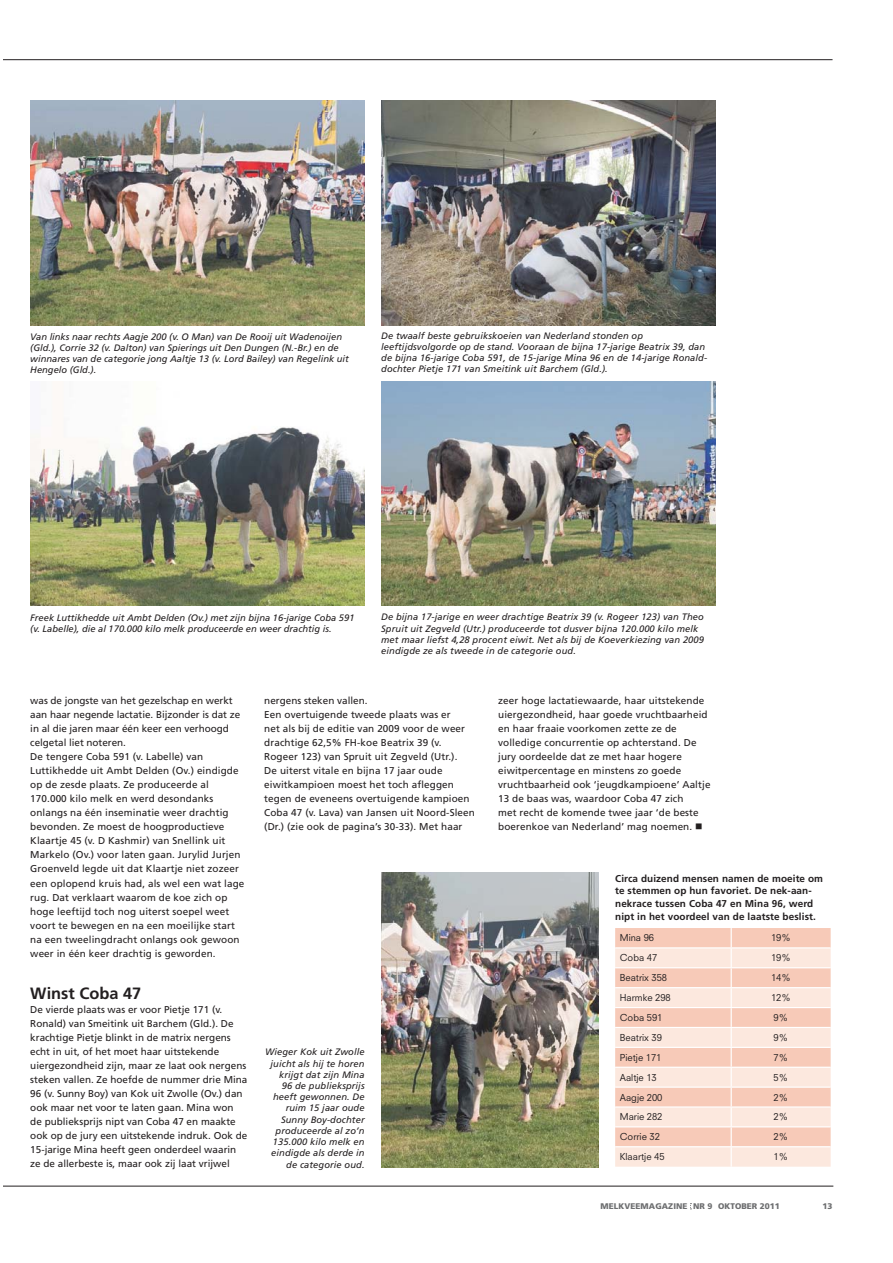
<style>
.page{position:relative;width:893px;height:1263px;background:#fff}
.page>*{position:absolute;margin:0;border:0;box-sizing:border-box;transform-origin:0 0}
.t1{font:700 16.35px "Frutiger LT Std";color:#231f20}
.t2{font:9.9px/14.1px "Frutiger LT Std";letter-spacing:.01em;color:#231f20}
.t3{font:700 9.9px/12.9px "Frutiger LT Std";letter-spacing:.01em;color:#231f20}
.t4{font:italic 9.3px/11.2px "Frutiger LT Std";letter-spacing:.01em;color:#231f20}
.t5{font:9.3px "Neuzeit SLT Std";color:#231f20}
.t6{font:900 8.25px "Frutiger LT Std";letter-spacing:.01em;color:#6d6e70}
</style>
<div class="page">
<hr style="left:4px;top:59px;width:828px;height:1px;background:#231f20">
<hr style="left:4px;top:1186px;width:829px;height:1px;background:#231f20">
<img style="left:30px;top:101px;width:335px;height:224px">
<img style="left:381px;top:101px;width:334px;height:224px">
<img style="left:381px;top:872px;width:217px;height:295px">
<img style="left:30px;top:426px;width:335px;height:180px">
<img style="left:381px;top:381px;width:334px;height:225px">
<div style="left:615px;top:928px;width:216px;height:19px;background:#f7cab8"></div>
<svg style="left:615px;top:949px;width:216px;height:218px;background:#f9dbcd"></svg>
<hr style="left:615px;top:967px;width:216px;height:1px;background:#fff">
<hr style="left:615px;top:987px;width:216px;height:1px;background:#fff">
<hr style="left:615px;top:1007px;width:216px;height:1px;background:#fff">
<hr style="left:615px;top:1027px;width:216px;height:1px;background:#fff">
<hr style="left:615px;top:1047px;width:216px;height:1px;background:#fff">
<hr style="left:615px;top:1067px;width:216px;height:1px;background:#fff">
<hr style="left:615px;top:1087px;width:216px;height:1px;background:#fff">
<hr style="left:615px;top:1106px;width:216px;height:2px;background:#fff">
<hr style="left:615px;top:1126px;width:216px;height:1px;background:#fff">
<svg style="left:730px;top:928px;width:2px;height:218px"></svg>
<hr style="left:615px;top:1146px;width:216px;height:1px;background:#fff">
<hr style="left:730px;top:1147px;width:2px;height:20px;background:#fff">
<p class="t4" style="left:30px;top:331px;width:320px">Van links naar rechts Aagje 200 (v. O Man) van De Rooij uit Wadenoijen (Gld.), Corrie 32 (v. Dalton) van Spierings uit Den Dungen (N.-Br.) en de winnares van de categorie jong Aaltje 13 (v. Lord Bailey) van Regelink uit Hengelo (Gld.).</p>
<p class="t4" style="left:381px;top:330px;width:327px">De twaalf beste gebruikskoeien van Nederland stonden op leeftijdsvolgorde op de stand. Vooraan de bijna 17-jarige Beatrix 39, dan de bijna 16-jarige Coba 591, de 15-jarige Mina 96 en de 14-jarige Ronald&shy;dochter Pietje 171 van Smeitink uit Barchem (Gld.).</p>
<p class="t4" style="left:30px;top:613px;width:326px">Freek Luttikhedde uit Ambt Delden (Ov.) met zijn bijna 16-jarige Coba 591 (v. Labelle), die al 170.000 kilo melk produceerde en weer drachtig is.</p>
<p class="t4" style="left:381px;top:612px;width:324px">De bijna 17-jarige en weer drachtige Beatrix 39 (v. Rogeer 123) van Theo Spruit uit Zegveld (Utr.) produceerde tot dusver bijna 120.000 kilo melk met maar liefst 4,28 procent eiwit. Net als bij de Koeverkiezing van 2009 eindigde ze als tweede in de categorie oud.</p>
<p class="t2" style="left:30px;top:694px;width:216px">was de jongste van het gezelschap en werkt aan haar negende lactatie. Bijzonder is dat ze in al die jaren maar één keer een verhoogd celgetal liet noteren.<br>De tengere Coba 591 (v. Labelle) van Luttikhedde uit Ambt Delden (Ov.) eindigde op de zesde plaats. Ze produceerde al 170.000 kilo melk en werd desondanks onlangs na één inseminatie weer drachtig bevonden. Ze moest de hoogproductieve Klaartje 45 (v. D Kashmir) van Snellink uit Markelo (Ov.) voor laten gaan. Jurylid Jurjen Groenveld legde uit dat Klaartje niet zozeer een oplopend kruis had, als wel een wat lage rug. Dat verklaart waarom de koe zich op hoge leeftijd toch nog uiterst soepel weet voort te bewegen en na een moeilijke start na een tweelingdracht onlangs ook gewoon weer in één keer drachtig is geworden.</p>
<h1 class="t1" style="left:30px;top:986px;width:112px">Winst Coba 47</h1>
<p class="t2" style="left:30px;top:1003px;width:219px">De vierde plaats was er voor Pietje 171 (v.<br>Ronald) van Smeitink uit Barchem (Gld.). De krachtige Pietje blinkt in de matrix nergens echt in uit, of het moet haar uitstekende uiergezondheid zijn, maar ze laat ook nergens steken vallen. Ze hoefde de nummer drie Mina 96 (v. Sunny Boy) van Kok uit Zwolle (Ov.) dan ook maar net voor te laten gaan. Mina won de publieksprijs nipt van Coba 47 en maakte ook op de jury een uitstekende indruk. Ook de 15-jarige Mina heeft geen onderdeel waarin ze de allerbeste is, maar ook zij laat vrijwel</p>
<p class="t2" style="left:264px;top:694px;width:212px">nergens steken vallen.<br>Een overtuigende tweede plaats was er<br>net als bij de editie van 2009 voor de weer drachtige 62,5% FH-koe Beatrix 39 (v.<br>Rogeer 123) van Spruit uit Zegveld (Utr.).<br>De uiterst vitale en bijna 17 jaar oude eiwitkampioen moest het toch afleggen tegen de eveneens overtuigende kampioen Coba 47 (v. Lava) van Jansen uit Noord-Sleen (Dr.) (zie ook de pagina’s 30-33). Met haar</p>
<p class="t4" style="left:265px;top:1047px;width:101px;text-align:right">Wieger Kok uit Zwolle juicht als hij te horen krijgt dat zijn Mina<br>96 de publieksprijs heeft gewonnen. De ruim 15 jaar oude<br>Sunny Boy-dochter produceerde al zo’n<br>135.000 kilo melk en eindigde als derde in de categorie oud.</p>
<p class="t2" style="left:498px;top:694px;width:214px">zeer hoge lactatiewaarde, haar uitstekende uiergezondheid, haar goede vruchtbaarheid en haar fraaie voorkomen zette ze de volledige concurrentie op achterstand. De jury oordeelde dat ze met haar hogere eiwitpercentage en minstens zo goede vruchtbaarheid ook ‘jeugdkampioene’ Aaltje 13 de baas was, waardoor Coba 47 zich<br>met recht de komende twee jaar ‘de beste boerenkoe van Nederland’ mag noemen. ■</p>
<p class="t3" style="left:615px;top:872px;width:209px">Circa duizend mensen namen de moeite om te stemmen op hun favoriet. De nek-aan&shy;nekrace tussen Coba 47 en Mina 96, werd nipt in het voordeel van de laatste beslist.</p>
<p class="t5" style="left:620px;top:934px;width:36px">Mina 96</p>
<p class="t5" style="left:771px;top:934px;width:21px">19%</p>
<p class="t5" style="left:620px;top:954px;width:39px">Coba 47</p>
<p class="t5" style="left:771px;top:954px;width:21px">19%</p>
<p class="t5" style="left:620px;top:974px;width:49px">Beatrix 358</p>
<p class="t5" style="left:771px;top:974px;width:21px">14%</p>
<p class="t5" style="left:620px;top:994px;width:52px">Harmke 298</p>
<p class="t5" style="left:771px;top:994px;width:21px">12%</p>
<p class="t5" style="left:620px;top:1014px;width:44px">Coba 591</p>
<p class="t5" style="left:774px;top:1014px;width:16px">9%</p>
<p class="t5" style="left:620px;top:1034px;width:44px">Beatrix 39</p>
<p class="t5" style="left:774px;top:1034px;width:16px">9%</p>
<p class="t5" style="left:620px;top:1054px;width:43px">Pietje 171</p>
<p class="t5" style="left:774px;top:1054px;width:16px">7%</p>
<p class="t5" style="left:620px;top:1073px;width:38px">Aaltje 13</p>
<p class="t5" style="left:774px;top:1073px;width:16px">5%</p>
<p class="t5" style="left:620px;top:1093px;width:44px">Aagje 200</p>
<p class="t5" style="left:774px;top:1093px;width:16px">2%</p>
<p class="t5" style="left:620px;top:1113px;width:44px">Marie 282</p>
<p class="t5" style="left:774px;top:1113px;width:16px">2%</p>
<p class="t5" style="left:620px;top:1133px;width:42px">Corrie 32</p>
<p class="t5" style="left:774px;top:1133px;width:16px">2%</p>
<p class="t5" style="left:620px;top:1153px;width:46px">Klaartje 45</p>
<p class="t5" style="left:774px;top:1153px;width:16px">1%</p>
<p class="t6" style="left:600px;top:1203px;width:181px">MELKVEEMAGAZINE NR 9 OKTOBER 2011</p>
<p class="t6" style="left:822px;top:1203px;width:12px">13</p>
</div>
